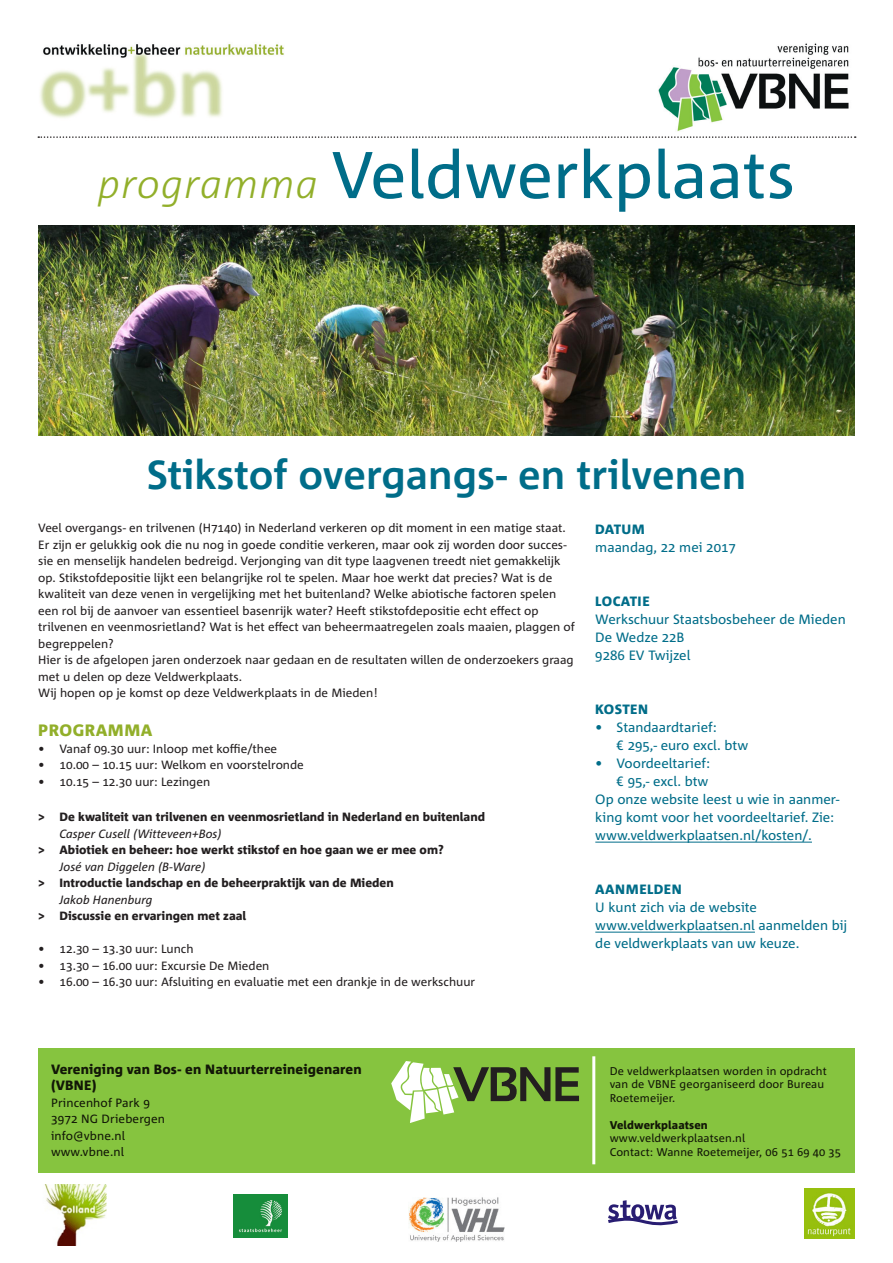
<style>
.page{position:relative;width:893px;height:1263px;background:#fff}
.page>*{position:absolute;margin:0;border:0;box-sizing:border-box;transform-origin:0 0}
.Titel{font:66px "Corpid C1";color:#006d89}
.t1{font:700 40.5px "Corpid C1";color:#006d89}
.t2{font:800 16.5px "Corpid C1";letter-spacing:.03em;color:#92af2a}
.Body_blauw{font:13.5px/18px "Corpid C1";color:#006d89}
.t3{font:800 13.5px/16.5px "Corpid C1";letter-spacing:.01em;color:#231f20}
.Kopje_blauw{font:800 13.5px "Corpid C1";letter-spacing:.03em;color:#006d89}
.Body{font:12px/16.5px "Corpid C1";color:#231f20}
.Body_opsomming{font:12px "Corpid C1";color:#231f20}
.Kopje_2{font:800 12px "Corpid C1";color:#231f20}
.body_cursief{font:italic 12px "Corpid C1";color:#231f20}
.t4{font:11.25px/13.5px "Corpid C1";letter-spacing:.01em;color:#231f20}
.t5{font:800 11.25px "Corpid C1";letter-spacing:.01em;color:#231f20}
.s1{font-weight:300;font-style:italic;font-size:40.5px;color:#92af2a}
</style>
<div class="page">
<img style="left:38px;top:225px;width:817px;height:211px">
<hr style="left:595px;top:842px;width:217px;height:1px;background:#006d89">
<hr style="left:595px;top:932px;width:160px;height:1px;background:#006d89">
<div style="left:38px;top:1048px;width:817px;height:125px;background:#86c43f"></div>
<svg style="left:391px;top:1061px;width:188px;height:62px"></svg>
<hr style="left:592px;top:1056px;width:3px;height:108px;background:#fff">
<img style="left:40px;top:44px;width:244px;height:74px">
<img style="left:658px;top:43px;width:191px;height:88px">
<svg style="left:38px;top:136px;width:818px;height:2px"></svg>
<img style="left:45px;top:1185px;width:62px;height:61px">
<img style="left:234px;top:1195px;width:53px;height:42px">
<img style="left:408px;top:1197px;width:97px;height:44px">
<svg style="left:608px;top:1200px;width:70px;height:26px"></svg>
<img style="left:804px;top:1188px;width:51px;height:51px">
<p class="Titel" style="left:98px;top:133px;width:698px"><span class="s1">programma</span> Veldwerkplaats</p>
<h2 class="t1" style="left:147px;top:450px;width:601px">Stikstof overgangs- en trilvenen</h2>
<p class="Body" style="left:38px;top:520px;width:538px">Veel overgangs- en trilvenen (H7140) in Nederland verkeren op dit moment in een matige staat.<br>Er zijn er gelukkig ook die nu nog in goede conditie verkeren, maar ook zij worden door succes&shy;sie en menselijk handelen bedreigd. Verjonging van dit type laagvenen treedt niet gemakkelijk op. Stikstofdepositie lijkt een belangrijke rol te spelen. Maar hoe werkt dat precies? Wat is de kwaliteit van deze venen in vergelijking met het buitenland? Welke abiotische factoren spelen een rol bij de aanvoer van essentieel basenrijk water? Heeft stikstofdepositie echt effect op trilvenen en veenmosrietland? Wat is het effect van beheermaatregelen zoals maaien, plaggen of begreppelen?</p>
<p class="Body" style="left:38px;top:652px;width:537px">Hier is de afgelopen jaren onderzoek naar gedaan en de resultaten willen de onderzoekers graag met u delen op deze Veldwerkplaats.</p>
<p class="Body" style="left:38px;top:685px;width:341px">Wij hopen op je komst op deze Veldwerkplaats in de Mieden!</p>
<p class="t2" style="left:38px;top:720px;width:116px">PROGRAMMA</p>
<p class="Body_opsomming" style="left:38px;top:741px;width:240px">• Vanaf 09.30 uur: Inloop met koffie/thee</p>
<p class="Body_opsomming" style="left:38px;top:758px;width:267px">• 10.00 – 10.15 uur: Welkom en voorstelronde</p>
<p class="Body_opsomming" style="left:38px;top:774px;width:173px">• 10.15 – 12.30 uur: Lezingen</p>
<p class="Kopje_2" style="left:38px;top:809px;width:448px">&gt; De kwaliteit van trilvenen en veenmosrietland in Nederland en buitenland</p>
<p class="body_cursief" style="left:60px;top:826px;width:163px">Casper Cusell (Witteveen+Bos)</p>
<p class="Kopje_2" style="left:38px;top:842px;width:407px">&gt; Abiotiek en beheer: hoe werkt stikstof en hoe gaan we er mee om?</p>
<p class="body_cursief" style="left:60px;top:859px;width:147px">José van Diggelen (B-Ware)</p>
<p class="Kopje_2" style="left:38px;top:875px;width:357px">&gt; Introductie landschap en de beheerpraktijk van de Mieden</p>
<p class="body_cursief" style="left:60px;top:892px;width:95px">Jakob Hanenburg</p>
<p class="Kopje_2" style="left:38px;top:908px;width:210px">&gt; Discussie en ervaringen met zaal</p>
<p class="Body_opsomming" style="left:38px;top:941px;width:157px">• 12.30 – 13.30 uur: Lunch</p>
<p class="Body_opsomming" style="left:38px;top:958px;width:233px">• 13.30 – 16.00 uur: Excursie De Mieden</p>
<p class="Body_opsomming" style="left:38px;top:974px;width:438px">• 16.00 – 16.30 uur: Afsluiting en evaluatie met een drankje in de werkschuur</p>
<p class="Kopje_blauw" style="left:595px;top:520px;width:51px">DATUM</p>
<p class="Body_blauw" style="left:595px;top:537px;width:142px">maandag, 22 mei 2017</p>
<p class="Kopje_blauw" style="left:595px;top:592px;width:56px">LOCATIE</p>
<p class="Body_blauw" style="left:595px;top:609px;width:252px">Werkschuur Staatsbosbeheer de Mieden</p>
<p class="Body_blauw" style="left:595px;top:627px;width:97px">De Wedze 22B<br>9286 EV Twijzel</p>
<p class="Kopje_blauw" style="left:595px;top:700px;width:54px">KOSTEN</p>
<p class="Body_blauw" style="left:595px;top:717px;width:123px">• Standaardtarief:</p>
<p class="Body_blauw" style="left:617px;top:735px;width:133px">€ 295,- euro excl. btw</p>
<p class="Body_blauw" style="left:595px;top:753px;width:116px">• Voordeeltarief:</p>
<p class="Body_blauw" style="left:617px;top:771px;width:93px">€ 95,- excl. btw</p>
<p class="Body_blauw" style="left:595px;top:789px;width:246px">Op onze website leest u wie in aanmer&shy;king komt voor het voordeeltarief. Zie:</p>
<p class="Body_blauw" style="left:595px;top:825px;width:218px">www.veldwerkplaatsen.nl/kosten/.</p>
<p class="Kopje_blauw" style="left:595px;top:880px;width:88px">AANMELDEN</p>
<p class="Body_blauw" style="left:595px;top:897px;width:253px">U kunt zich via de website www.veldwerkplaatsen.nl aanmelden bij de veldwerkplaats van uw keuze.</p>
<p class="t3" style="left:51px;top:1060px;width:312px">Vereniging van Bos- en Natuurterreineigenaren (VBNE)</p>
<p class="Body" style="left:51px;top:1094px;width:116px">Princenhof Park 9<br>3972 NG Driebergen info@vbne.nl www.vbne.nl</p>
<p class="t4" style="left:610px;top:1064px;width:218px">De veldwerkplaatsen worden in opdracht van de VBNE georganiseerd door Bureau<br>Roetemeijer.</p>
<p class="t5" style="left:610px;top:1118px;width:100px">Veldwerkplaatsen</p>
<p class="t4" style="left:610px;top:1131px;width:233px">www.veldwerkplaatsen.nl<br>Contact: Wanne Roetemeijer, 06 51 69 40 35</p>
</div>
